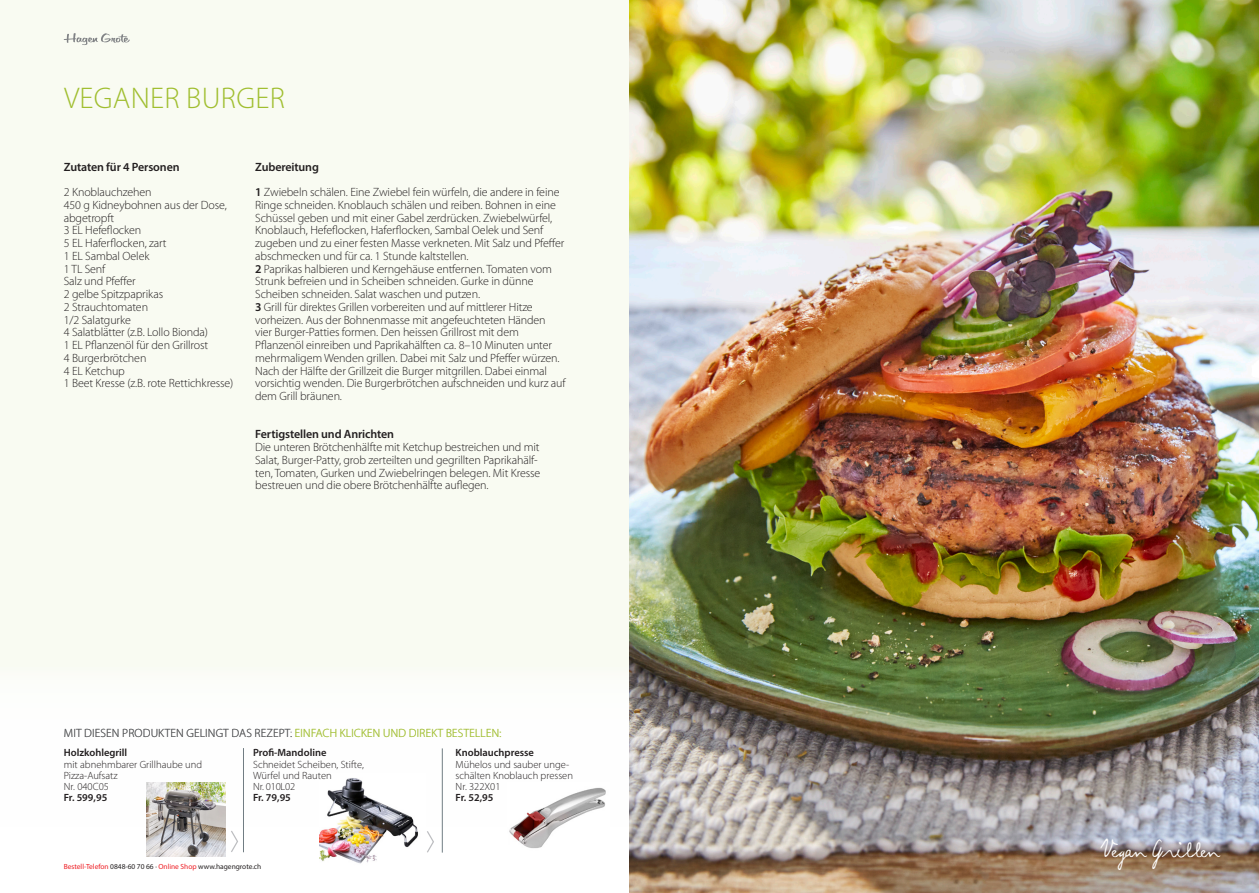
<style>
.page{position:relative;width:1259px;height:893px;background:#fff}
.page>*{position:absolute;margin:0;border:0;box-sizing:border-box;transform-origin:0 0}
.t1{font:300 30px "Myriad Pro";letter-spacing:.01em;color:#a0be2f}
.t2{font:22.65px "Allan Handwriting";letter-spacing:-.01em;color:#fff}
.Copy{font:300 12px/12.8px "Myriad Pro";letter-spacing:-.01em;color:#231f20}
.t3{font:300 12px "Myriad Pro";letter-spacing:.01em;color:#57585a}
.Copy-2{font:600 12px "Myriad Pro";letter-spacing:-.01em;color:#231f20}
.t4{font:300 10.5px/11.2px "Myriad Pro";color:#231f20}
.t5{font:600 10.5px "Myriad Pro";color:#231f20}
.t6{font:300 10.5px/11.2px "Myriad Pro";letter-spacing:-.02em;color:#231f20}
.t7{font:7.35px "Myriad Pro";color:#231f20}
.s1{font-weight:600}
.s2{color:#a0be2f}
.s3{color:#ee1d23}
</style>
<div class="page">
<div style="left:0;top:0;width:887px;height:893px;background:#f9fbf2"></div>
<div style="left:0;top:663px;width:1259px;height:230px;background:#fff"></div>
<hr style="left:243px;top:748px;width:1px;height:104px;background:#717d83">
<svg style="left:231px;top:831px;width:7px;height:21px"></svg>
<hr style="left:442px;top:748px;width:1px;height:105px;background:#717d83">
<svg style="left:427px;top:831px;width:7px;height:22px"></svg>
<svg style="left:64px;top:33px;width:66px;height:12px"></svg>
<img style="left:147px;top:782px;width:79px;height:74px">
<img style="left:629px;top:0;width:630px;height:893px">
<img style="left:509px;top:787px;width:97px;height:61px">
<img style="left:320px;top:778px;width:98px;height:86px">
<p class="t1" style="left:64px;top:79px;width:222px">VEGANER BURGER</p>
<p class="Copy-2" style="left:64px;top:159px;width:117px">Zutaten für 4 Personen</p>
<p class="Copy" style="left:64px;top:186px;width:89px">2 Knoblauchzehen</p>
<p class="Copy" style="left:64px;top:198px;width:165px">450 g Kidneybohnen aus der Dose, abgetropft</p>
<p class="Copy" style="left:64px;top:224px;width:79px">3 EL Hefeflocken</p>
<p class="Copy" style="left:64px;top:237px;width:104px">5 EL Haferflocken, zart</p>
<p class="Copy" style="left:64px;top:249px;width:87px">1 EL Sambal Oelek</p>
<p class="Copy" style="left:64px;top:262px;width:43px">1 TL Senf</p>
<p class="Copy" style="left:64px;top:275px;width:73px">Salz und Pfeffer</p>
<p class="Copy" style="left:64px;top:288px;width:101px">2 gelbe Spitzpaprikas</p>
<p class="Copy" style="left:64px;top:300px;width:86px">2 Strauchtomaten</p>
<p class="Copy" style="left:64px;top:313px;width:69px">1/2 Salatgurke</p>
<p class="Copy" style="left:64px;top:326px;width:146px">4 Salatblätter (z.B. Lollo Bionda)</p>
<p class="Copy" style="left:64px;top:339px;width:146px">1 EL Pflanzenöl für den Grillrost</p>
<p class="Copy" style="left:64px;top:351px;width:84px">4 Burgerbrötchen</p>
<p class="Copy" style="left:64px;top:364px;width:63px">4 EL Ketchup</p>
<p class="Copy" style="left:64px;top:377px;width:171px">1 Beet Kresse (z.B. rote Rettichkresse)</p>
<p class="Copy-2" style="left:255px;top:159px;width:65px">Zubereitung</p>
<p class="Copy" style="left:255px;top:186px;width:310px"><span class="s1">1</span> Zwiebeln schälen. Eine Zwiebel fein würfeln, die andere in feine Ringe schneiden. Knoblauch schälen und reiben. Bohnen in eine Schüssel geben und mit einer Gabel zerdrücken. Zwiebelwürfel, Knoblauch, Hefeflocken, Haferflocken, Sambal Oelek und Senf zugeben und zu einer festen Masse verkneten. Mit Salz und Pfeffer abschmecken und für ca. 1 Stunde kaltstellen.</p>
<p class="Copy" style="left:255px;top:262px;width:298px"><span class="s1">2</span> Paprikas halbieren und Kerngehäuse entfernen. Tomaten vom<br>Strunk befreien und in Scheiben schneiden. Gurke in dünne<br>Scheiben schneiden. Salat waschen und putzen.</p>
<p class="Copy" style="left:255px;top:300px;width:312px"><span class="s1">3</span> Grill für direktes Grillen vorbereiten und auf mittlerer Hitze vorheizen. Aus der Bohnenmasse mit angefeuchteten Händen<br>vier Burger-Patties formen. Den heissen Grillrost mit dem Pflanzenöl einreiben und Paprikahälften ca. 8–10 Minuten unter mehrmaligem Wenden grillen. Dabei mit Salz und Pfeffer würzen.<br>Nach der Hälfte der Grillzeit die Burger mitgrillen. Dabei einmal vorsichtig wenden. Die Burgerbrötchen aufschneiden und kurz auf dem Grill bräunen.</p>
<p class="Copy-2" style="left:255px;top:427px;width:140px">Fertigstellen und Anrichten</p>
<p class="Copy" style="left:255px;top:441px;width:287px">Die unteren Brötchenhälfte mit Ketchup bestreichen und mit Salat, Burger-Patty, grob zerteilten und gegrillten Paprikahälf&shy;ten, Tomaten, Gurken und Zwiebelringen belegen. Mit Kresse bestreuen und die obere Brötchenhälfte auflegen.</p>
<p class="t3" style="left:64px;top:726px;width:439px">MIT DIESEN PRODUKTEN GELINGT DAS REZEPT: <span class="s2">EINFACH KLICKEN UND DIREKT BESTELLEN:</span></p>
<p class="t3" style="left:290px;top:726px;width:4px">.</p>
<p class="t5" style="left:64px;top:746px;width:65px">Holzkohlegrill</p>
<p class="t4" style="left:64px;top:758px;width:140px">mit abnehmbarer Grillhaube und<br>Pizza-Aufsatz<br>Nr. 040C05</p>
<p class="t5" style="left:64px;top:791px;width:45px">Fr. 599,95</p>
<p class="t4" style="left:253px;top:747px;width:112px"><span class="s1">Profi-Mandoline<br></span>Schneidet Scheiben, Stifte,<br>Würfel und Rauten</p>
<p class="t6" style="left:253px;top:781px;width:44px">Nr. 010L02<br><span class="s1">Fr. 79,95</span></p>
<p class="t7" style="left:64px;top:862px;width:199px"><span class="s3">Bestell-Telefon</span> 0848-60 70 66 · <span class="s3">Online Shop</span> www.hagengrote.ch</p>
<p class="t4" style="left:455px;top:747px;width:119px"><span class="s1">Knoblauchpresse<br></span>Mühelos und sauber unge&shy;schälten Knoblauch pressen</p>
<p class="t4" style="left:455px;top:781px;width:46px">Nr. 322X01</p>
<p class="t5" style="left:455px;top:791px;width:39px">Fr. 52,95</p>
<p class="t2" style="left:1101px;top:836px;width:120px">Vegan Grillen</p>
</div>
